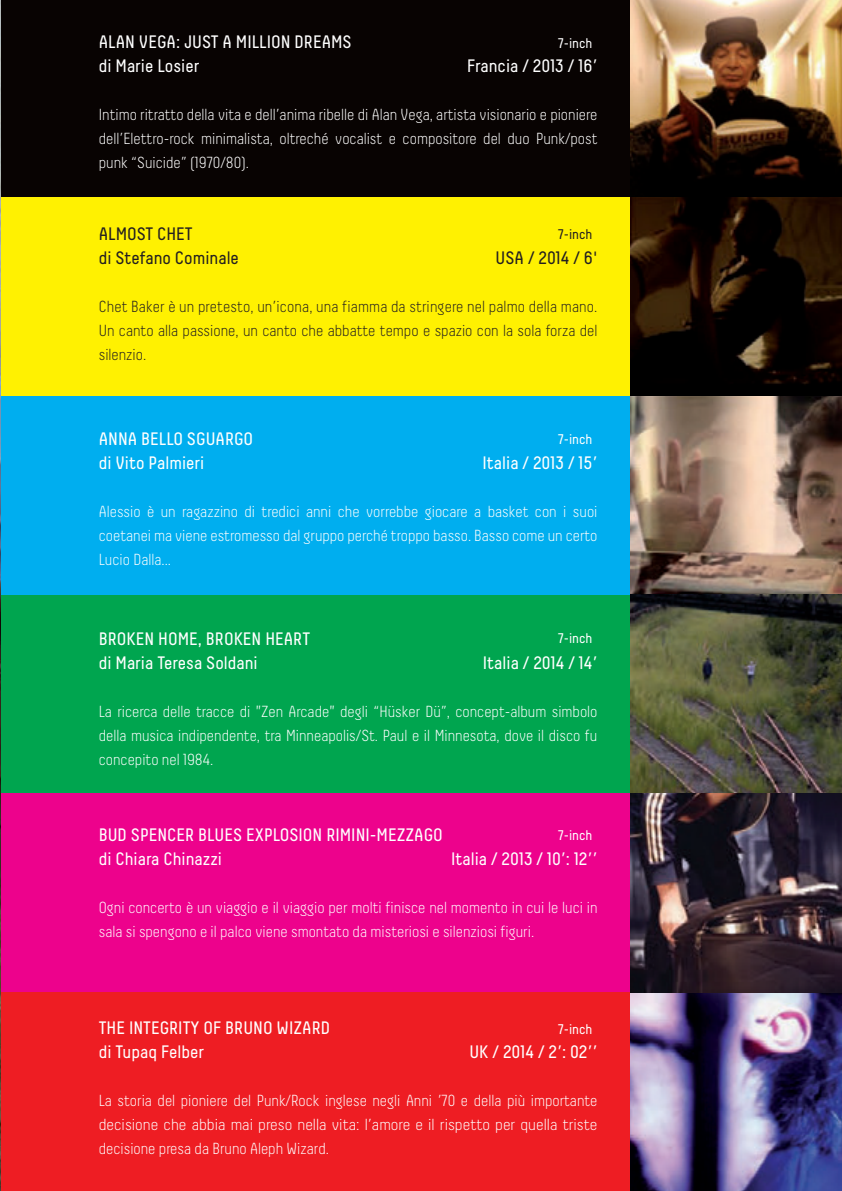
<style>
.page{position:relative;width:842px;height:1191px;background:#fff}
.page>*{position:absolute;margin:0;border:0;box-sizing:border-box;transform-origin:0 0}
.t1{font:18px/24px "Decima";color:#fff}
.t2{font:18px/24px "Decima";color:#231f20}
.t3{font:300 16px/24px "Decima";color:#fff;text-align:justify}
.t4{font:300 16px/24px "Decima";color:#231f20;text-align:justify}
.t5{font:14px "Decima";color:#fff}
.t6{font:14px "Decima";color:#231f20}
</style>
<div class="page">
<div style="left:0;top:0;width:842px;height:198px;background:#080302"></div>
<div style="left:0;top:198px;width:842px;height:198px;background:#fff101"></div>
<div style="left:0;top:396px;width:842px;height:199px;background:#00aeef"></div>
<div style="left:0;top:595px;width:842px;height:198px;background:#00a54f"></div>
<div style="left:0;top:793px;width:842px;height:199px;background:#ed028c"></div>
<div style="left:0;top:992px;width:842px;height:199px;background:#ee1d23"></div>
<img style="left:630px;top:0;width:212px;height:1191px">
<img style="left:0;top:0;width:1px;height:1191px">
<p class="t1" style="left:99px;top:30px;width:254px">ALAN VEGA: JUST A MILLION DREAMS di Marie Losier</p>
<p class="t5" style="left:558px;top:35px;width:36px">7-inch</p>
<p class="t1" style="left:467px;top:54px;width:132px">Francia / 2013 / 16’</p>
<p class="t3" style="left:99px;top:102px;width:500px">Intimo ritratto della vita e dell’anima ribelle di Alan Vega, artista visionario e pioniere dell’Elettro-rock minimalista, oltreché vocalist e compositore del duo Punk/post punk “Suicide” (1970/80).</p>
<p class="t2" style="left:99px;top:222px;width:142px">ALMOST CHET<br>di Stefano Cominale</p>
<p class="t6" style="left:558px;top:226px;width:36px">7-inch</p>
<p class="t2" style="left:496px;top:246px;width:103px">USA / 2014 / 6'</p>
<p class="t4" style="left:99px;top:294px;width:500px">Chet Baker è un pretesto, un’icona, una fiamma da stringere nel palmo della mano.<br>Un canto alla passione, un canto che abbatte tempo e spazio con la sola forza del silenzio.</p>
<p class="t1" style="left:99px;top:427px;width:156px">ANNA BELLO SGUARGO di Vito Palmieri</p>
<p class="t5" style="left:558px;top:431px;width:36px">7-inch</p>
<p class="t1" style="left:483px;top:451px;width:116px">Italia / 2013 / 15’</p>
<p class="t3" style="left:99px;top:500px;width:500px">Alessio è un ragazzino di tredici anni che vorrebbe giocare a basket con i suoi coetanei ma viene estromesso dal gruppo perché troppo basso. Basso come un certo Lucio Dalla...</p>
<p class="t1" style="left:99px;top:626px;width:213px">BROKEN HOME, BROKEN HEART di Maria Teresa Soldani</p>
<p class="t5" style="left:558px;top:630px;width:36px">7-inch</p>
<p class="t1" style="left:483px;top:650px;width:116px">Italia / 2014 / 14’</p>
<p class="t3" style="left:99px;top:699px;width:500px">La ricerca delle tracce di "Zen Arcade" degli “Hüsker Dü”, concept-album simbolo della musica indipendente, tra Minneapolis/St. Paul e il Minnesota, dove il disco fu concepito nel 1984.</p>
<p class="t1" style="left:99px;top:822px;width:346px">BUD SPENCER BLUES EXPLOSION RIMINI-MEZZAGO di Chiara Chinazzi</p>
<p class="t5" style="left:558px;top:827px;width:36px">7-inch</p>
<p class="t1" style="left:451px;top:846px;width:148px">Italia / 2013 / 10’: 12’’</p>
<p class="t3" style="left:99px;top:895px;width:500px">Ogni concerto è un viaggio e il viaggio per molti finisce nel momento in cui le luci in sala si spengono e il palco viene smontato da misteriosi e silenziosi figuri.</p>
<p class="t1" style="left:99px;top:1016px;width:233px">THE INTEGRITY OF BRUNO WIZARD di Tupaq Felber</p>
<p class="t5" style="left:558px;top:1021px;width:36px">7-inch</p>
<p class="t1" style="left:469px;top:1040px;width:130px">UK / 2014 / 2’: 02’’</p>
<p class="t3" style="left:99px;top:1088px;width:500px">La storia del pioniere del Punk/Rock inglese negli Anni ’70 e della più importante decisione che abbia mai preso nella vita: l’amore e il rispetto per quella triste decisione presa da Bruno Aleph Wizard.</p>
</div>
